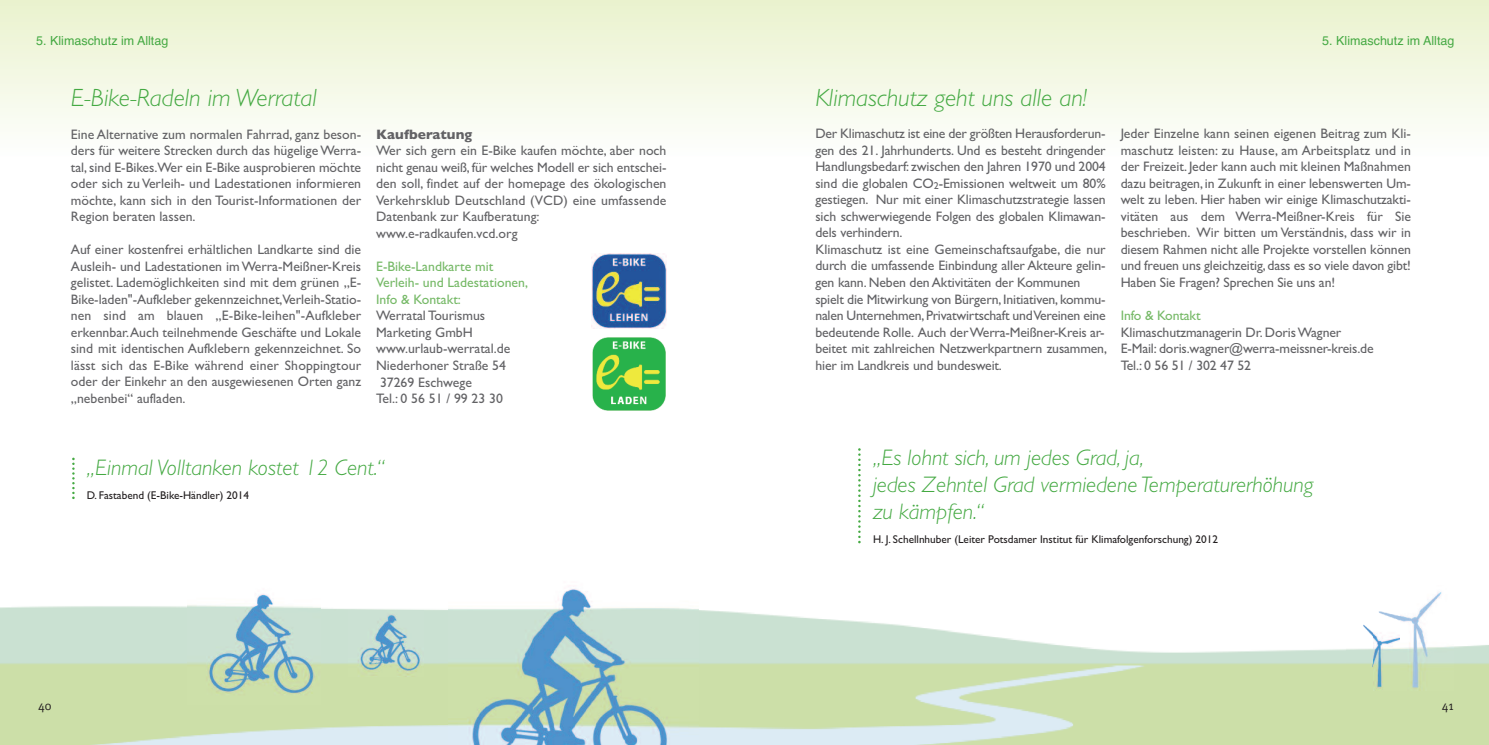
<style>
.page{position:relative;width:1489px;height:745px;background:#fff}
.page>*{position:absolute;margin:0;border:0;box-sizing:border-box;transform-origin:0 0}
.t1{font:italic 300 25px "Gill Sans";color:#44a942}
.t2{font:italic 300 22.5px/27px "Gill Sans";color:#44a942}
.t3{font:13.75px/16.5px "Gill Sans";letter-spacing:-.01em;color:#626265}
.t4{font:13.75px/16.5px "Gill Sans";color:#76b967}
.t5{font:700 13.75px "Gill Sans";color:#626265}
.t6{font:12.5px "Helvetica";color:#44a942}
.t7{font:12.5px "Meta";color:#231f20}
.t8{font:11.25px "Gill Sans";color:#231f20}
</style>
<div class="page">
<div style="left:744px;top:0;width:744px;height:156px;background:linear-gradient(to bottom,#eaf2cd,#fdfefd)"></div>
<div style="left:0;top:0;width:745px;height:156px;background:linear-gradient(to bottom,#eaf2cd,#fdfefd)"></div>
<img style="left:0;top:328px;width:1488px;height:416px">
<img style="left:448px;top:573px;width:250px;height:171px">
<img style="left:1398px;top:585px;width:55px;height:104px">
<img style="left:1372px;top:585px;width:26px;height:37px">
<img style="left:1346px;top:622px;width:52px;height:67px">
<img style="left:349px;top:610px;width:74px;height:65px">
<img style="left:188px;top:586px;width:133px;height:118px">
<svg style="left:858px;top:448px;width:2px;height:95px"></svg>
<svg style="left:72px;top:457px;width:3px;height:41px"></svg>
<img style="left:591px;top:253px;width:75px;height:75px">
<div style="left:579px;top:336px;width:107px;height:75px;background:#fff"></div>
<img style="left:592px;top:337px;width:74px;height:74px">
<p class="t6" style="left:36px;top:33px;width:133px">5. Klimaschutz im Alltag</p>
<h1 class="t1" style="left:71px;top:83px;width:247px">E-Bike-Radeln im Werratal</h1>
<p class="t3" style="left:71px;top:125px;width:292px;text-align:justify">Eine Alternative zum normalen Fahrrad, ganz beson&shy;ders für weitere Strecken durch das hügeligeWerra&shy;tal,sind E-Bikes.Wer ein E-Bike ausprobieren möchte oder sich zu Verleih- und Ladestationen informieren möchte, kann sich in den Tourist-Informationen der Region beraten lassen.</p>
<p class="t3" style="left:71px;top:241px;width:292px;text-align:justify">Auf einer kostenfrei erhältlichen Landkarte sind die Ausleih- und Ladestationen im Werra-Meißner-Kreis gelistet. Lademöglichkeiten sind mit dem grünen „E-Bike-laden"-Aufkleber gekennzeichnet,Verleih-Statio&shy;nen sind am blauen „E-Bike-leihen"-Aufkleber erkennbar.Auch teilnehmende Geschäfte und Lokale sind mit identischen Aufklebern gekennzeichnet. So lässt sich das E-Bike während einer Shoppingtour oder der Einkehr an den ausgewiesenen Orten ganz „nebenbei“ aufladen.</p>
<p class="t5" style="left:376px;top:126px;width:97px">Kaufberatung</p>
<p class="t3" style="left:376px;top:142px;width:292px">Wer sich gern ein E-Bike kaufen möchte, aber noch nicht genau weiß, für welches Modell er sich entschei&shy;den soll, findet auf der homepage des ökologischen Verkehrsklub Deutschland (VCD) eine umfassende Datenbank zur Kaufberatung: www.e-radkaufen.vcd.org</p>
<p class="t4" style="left:376px;top:258px;width:153px">E-Bike-Landkarte mit<br>Verleih- und Ladestationen,<br>Info &amp; Kontakt:</p>
<p class="t3" style="left:376px;top:307px;width:136px">Werratal Tourismus<br>Marketing GmbH www.urlaub-werratal.de<br>Niederhoner Straße 54<br>37269 Eschwege<br>Tel.: 0 56 51 / 99 23 30</p>
<h2 class="t2" style="left:87px;top:453px;width:299px">„Einmal Volltanken kostet 12 Cent.“</h2>
<p class="t8" style="left:87px;top:488px;width:164px">D. Fastabend (E-Bike-Händler) 2014</p>
<p class="t7" style="left:38px;top:697px;width:15px">40</p>
<p class="t6" style="left:1322px;top:33px;width:133px">5. Klimaschutz im Alltag</p>
<h1 class="t1" style="left:815px;top:83px;width:273px">Klimaschutz geht uns alle an!</h1>
<p class="t3" style="left:815px;top:125px;width:293px">Der Klimaschutz ist eine der größten Herausforderun&shy;gen des 21. Jahrhunderts. Und es besteht dringender Handlungsbedarf: zwischen den Jahren 1970 und 2004 sind die globalen CO<sub>2</sub>-Emissionen weltweit um 80% gestiegen. Nur mit einer Klimaschutzstrategie lassen sich schwerwiegende Folgen des globalen Klimawan&shy;dels verhindern.<br>Klimaschutz ist eine Gemeinschaftsaufgabe, die nur durch die umfassende Einbindung aller Akteure gelin&shy;gen kann. Neben den Aktivitäten der Kommunen spielt die Mitwirkung von Bürgern, Initiativen, kommu&shy;nalen Unternehmen,Privatwirtschaft undVereinen eine bedeutende Rolle. Auch derWerra-Meißner-Kreis ar&shy;beitet mit zahlreichen Netzwerkpartnern zusammen, hier im Landkreis und bundesweit.</p>
<p class="t3" style="left:1120px;top:125px;width:292px;text-align:justify">Jeder Einzelne kann seinen eigenen Beitrag zum Kli&shy;maschutz leisten: zu Hause, am Arbeitsplatz und in der Freizeit. Jeder kann auch mit kleinen Maßnahmen dazu beitragen, in Zukunft in einer lebenswerten Um&shy;welt zu leben. Hier haben wir einige Klimaschutzakti&shy;vitäten aus dem Werra-Meißner-Kreis für Sie beschrieben. Wir bitten um Verständnis, dass wir in diesem Rahmen nicht alle Projekte vorstellen können und freuen uns gleichzeitig,dass es so viele davon gibt!<br>Haben Sie Fragen? Sprechen Sie uns an!</p>
<p class="t4" style="left:1120px;top:307px;width:81px">Info &amp; Kontakt</p>
<p class="t3" style="left:1120px;top:323px;width:254px">Klimaschutzmanagerin Dr. DorisWagner<br>E-Mail: doris.wagner@werra-meissner-kreis.de<br>Tel.: 0 56 51 / 302 47 52</p>
<h2 class="t2" style="left:873px;top:443px;width:442px">„Es lohnt sich, um jedes Grad, ja,<br>jedes Zehntel Grad vermiedene Temperaturerhöhung zu kämpfen.“</h2>
<p class="t8" style="left:873px;top:532px;width:346px">H. J. Schellnhuber (Leiter Potsdamer Institut für Klimafolgenforschung) 2012</p>
<p class="t7" style="left:1441px;top:697px;width:13px">41</p>
</div>
